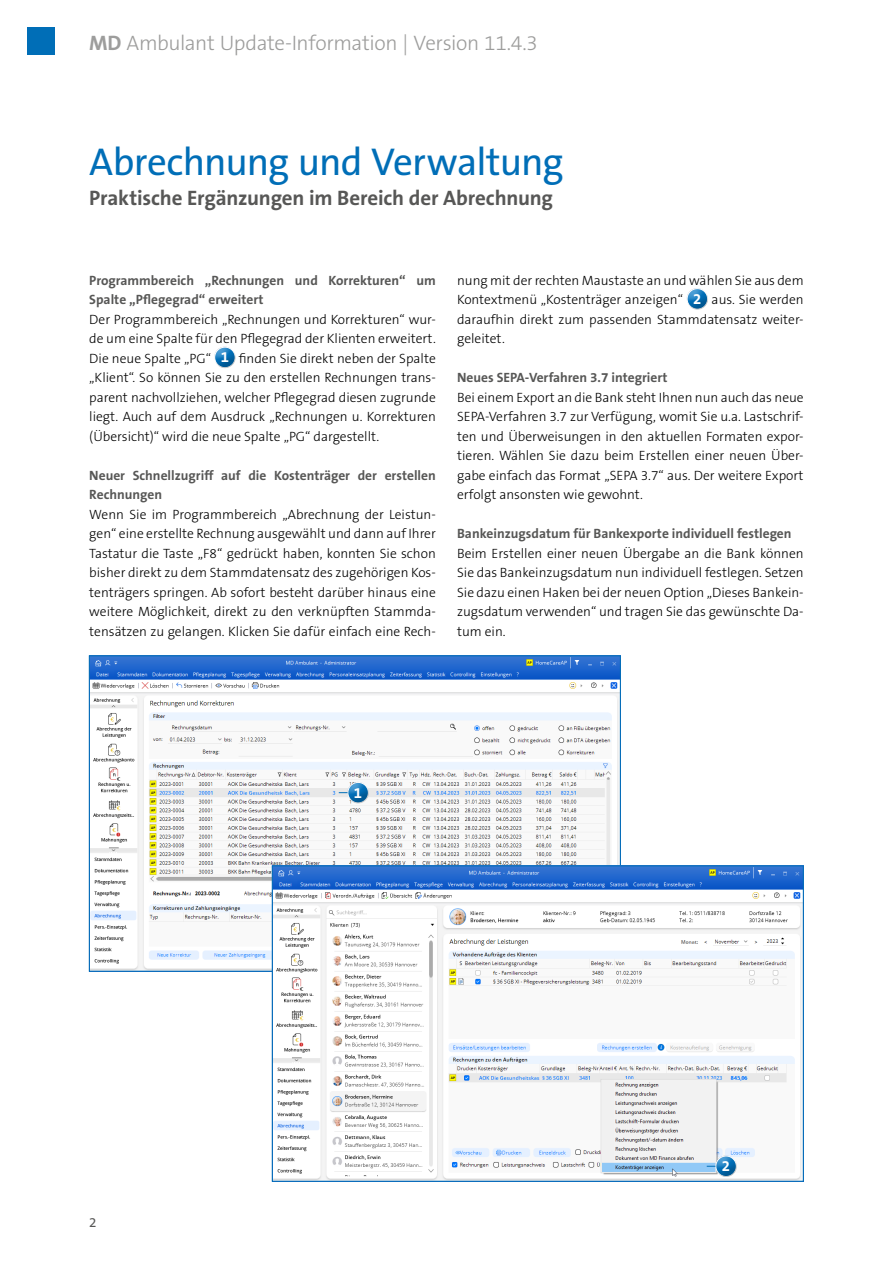
<style>
.page{position:relative;width:893px;height:1263px;background:#fff}
.page>*{position:absolute;margin:0;border:0;box-sizing:border-box;transform-origin:0 0}
.t1{font:39px "The Sans B5 Plain";letter-spacing:-.025em;color:#006eb7}
.t2{font:700 21px "The Sans B7";letter-spacing:-.005em;color:#575756}
.t3{font:300 21px "The Sans B3";letter-spacing:-.02em;color:#9d9d9c}
.t4{font:700 15px "The Sans B7";color:#fff}
.t5{font:300 13.5px/19.5px "The Sans B3";color:#000;text-align:justify}
.t6{font:700 13.5px/19.5px "The Sans B7";color:#575756}
.t7{font:13.5px "The Sans B5 Plain";color:#575756}
.s1{font-family:"The Sans B7";font-weight:700}
.s2{font-family:"The Sans B7";font-weight:700;font-size:15px;color:#fff}
</style>
<div class="page">
<div style="left:28px;top:28px;width:27px;height:27px;background:#006eb7"></div>
<div style="left:207px;top:345px;width:39px;height:25px;background:#000;opacity:.2"></div>
<div style="left:680px;top:287px;width:39px;height:25px;background:#000;opacity:.2"></div>
<img style="left:91px;top:657px;width:528px;height:312px">
<img style="left:274px;top:867px;width:528px;height:312px">
<div style="left:272px;top:865px;width:532px;height:316px;border:1px solid #006eb7"></div>
<div style="left:337px;top:773px;width:39px;height:32px;background:#7682a5;opacity:.75"></div>
<div style="left:341px;top:780px;width:38px;height:26px;background:#000;opacity:.2"></div>
<div style="left:705px;top:1146px;width:39px;height:33px;background:#7682a5;opacity:.75"></div>
<div style="left:708px;top:1154px;width:39px;height:25px;background:#000;opacity:.2"></div>
<h2 class="t3" style="left:89px;top:32px;width:450px"><span class="s1">MD</span> Ambulant Update-Information | Version 11.4.3</h2>
<h1 class="t1" style="left:89px;top:141px;width:476px">Abrechnung und Verwaltung</h1>
<h2 class="t2" style="left:89px;top:186px;width:465px">Praktische Ergänzungen im Bereich der Abrechnung</h2>
<p class="t6" style="left:89px;top:271px;width:348px">Programmbereich „Rechnungen und Korrekturen“ um<br>Spalte „Pflegegrad“ erweitert</p>
<p class="t5" style="left:89px;top:310px;width:348px">Der Programmbereich „Rechnungen und Korrekturen“ wur&shy;de um eine Spalte für den Pflegegrad der Klienten erweitert.<br>Die neue Spalte „PG“ <span class="s2">1</span> finden Sie direkt neben der Spalte „Klient“. So können Sie zu den erstellen Rechnungen trans&shy;parent nachvollziehen, welcher Pflegegrad diesen zugrunde liegt. Auch auf dem Ausdruck „Rechnungen u. Korrekturen (Übersicht)“ wird die neue Spalte „PG“ dargestellt.</p>
<p class="t6" style="left:89px;top:466px;width:348px">Neuer Schnellzugriff auf die Kostenträger der erstellen<br>Rechnungen</p>
<p class="t5" style="left:89px;top:505px;width:348px">Wenn Sie im Programmbereich „Abrechnung der Leistun&shy;gen“ eine erstellte Rechnung ausgewählt und dann auf Ihrer Tastatur die Taste „F8“ gedrückt haben, konnten Sie schon bisher direkt zu dem Stammdatensatz des zugehörigen Kos&shy;tenträgers springen. Ab sofort besteht darüber hinaus eine weitere Möglichkeit, direkt zu den verknüpften Stammda&shy;tensätzen zu gelangen. Klicken Sie dafür einfach eine Rech-</p>
<p class="t5" style="left:457px;top:271px;width:348px">nung mit der rechten Maustaste an und wählen Sie aus dem Kontextmenü „Kostenträger anzeigen“ <span class="s2">2</span> aus. Sie werden daraufhin direkt zum passenden Stammdatensatz weiter&shy;geleitet.</p>
<p class="t6" style="left:457px;top:369px;width:212px">Neues SEPA-Verfahren 3.7 integriert</p>
<p class="t5" style="left:457px;top:388px;width:348px">Bei einem Export an die Bank steht Ihnen nun auch das neue SEPA-Verfahren 3.7 zur Verfügung, womit Sie u.a. Lastschrif&shy;ten und Überweisungen in den aktuellen Formaten expor&shy;tieren. Wählen Sie dazu beim Erstellen einer neuen Über&shy;gabe einfach das Format „SEPA 3.7“ aus. Der weitere Export erfolgt ansonsten wie gewohnt.</p>
<p class="t6" style="left:457px;top:525px;width:336px">Bankeinzugsdatum für Bankexporte individuell festlegen</p>
<p class="t5" style="left:457px;top:544px;width:348px">Beim Erstellen einer neuen Übergabe an die Bank können Sie das Bankeinzugsdatum nun individuell festlegen. Setzen Sie dazu einen Haken bei der neuen Option „Dieses Bankein&shy;zugsdatum verwenden“ und tragen Sie das gewünschte Da&shy;tum ein.</p>
<p class="t4" style="left:354px;top:785px;width:10px">1</p>
<p class="t7" style="left:89px;top:1215px;width:9px">2</p>
<p class="t4" style="left:722px;top:1158px;width:10px">2</p>
</div>
